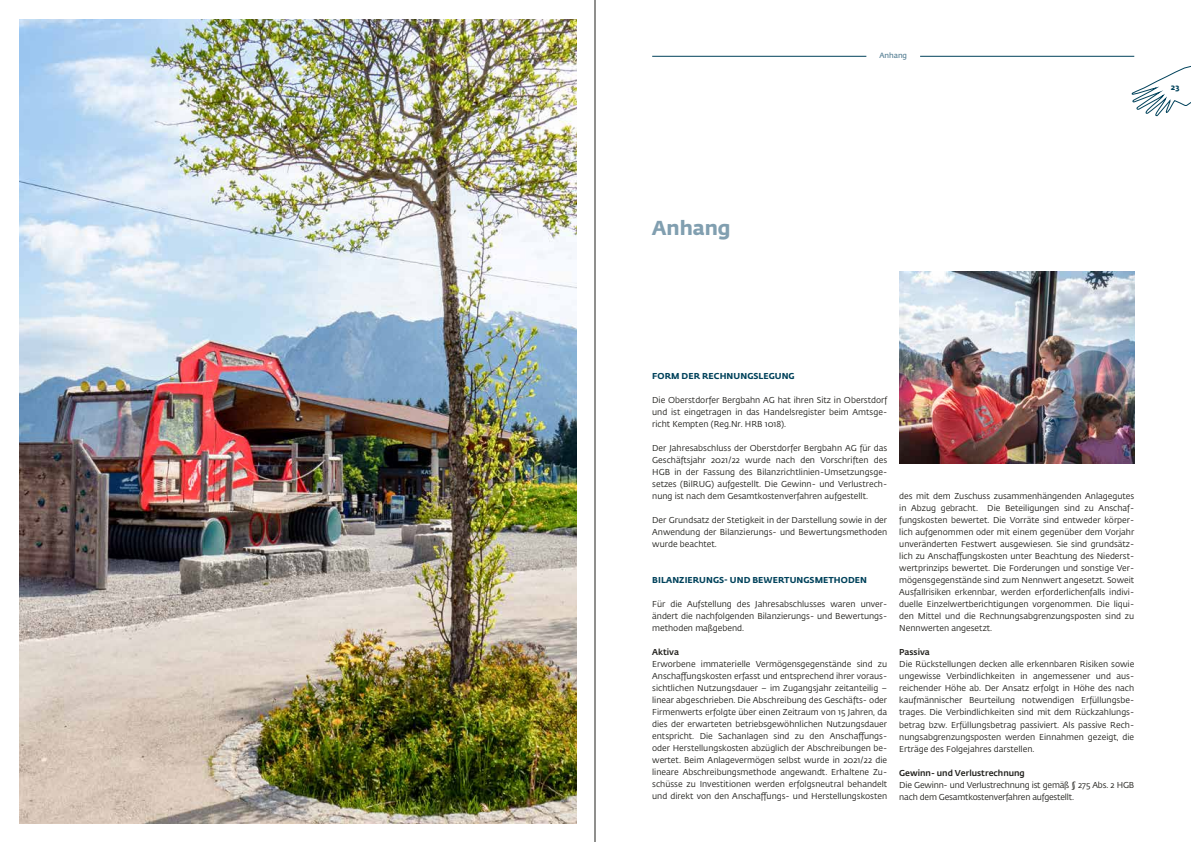
<style>
.page{position:relative;width:1191px;height:842px;background:#fff}
.page>*{position:absolute;margin:0;border:0;box-sizing:border-box;transform-origin:0 0}
.t1{font:700 20px "Fedra Sans Std";color:#819fb0}
.t2{font:8.5px/12px "Fedra Sans Std";color:#21201c;text-align:justify}
.t3{font:8.5px/12px "Fedra Sans Std";letter-spacing:-.02em;color:#21201c}
.t4{font:700 8.5px "Fedra Sans Std";letter-spacing:.01em;color:#00425b}
.t5{font:500 8.5px "Fedra Sans Std";color:#21201c}
.t6{font:700 8px "Fedra Sans";color:#00425b}
.t7{font:600 7.5px "Fedra Sans Std";color:#547e93}
</style>
<div class="page">
<svg style="left:1131px;top:55px;width:60px;height:61px"></svg>
<img style="left:19px;top:19px;width:557px;height:804px">
<hr style="left:652px;top:56px;width:214px;height:1px;background:#00425b">
<hr style="left:920px;top:56px;width:214px;height:1px;background:#00425b">
<img style="left:899px;top:271px;width:235px;height:192px">
<hr style="left:594px;top:0;width:1px;height:842px;background:#21201c">
<h1 class="t1" style="left:652px;top:215px;width:80px">Anhang</h1>
<p class="t7" style="left:879px;top:51px;width:29px">Anhang</p>
<p class="t6" style="left:1171px;top:82px;width:10px">23</p>
<p class="t4" style="left:652px;top:371px;width:144px">FORM DER RECHNUNGSLEGUNG</p>
<p class="t2" style="left:652px;top:394px;width:236px">Die Oberstdorfer Bergbahn AG hat ihren Sitz in Oberstdorf und ist eingetragen in das Handelsregister beim Amtsge&shy;richt Kempten (Reg.Nr. HRB 1018).</p>
<p class="t2" style="left:652px;top:442px;width:236px">Der Jahresabschluss der Oberstdorfer Bergbahn AG für das Geschäftsjahr 2021/22 wurde nach den Vorschriften des HGB in der Fassung des Bilanzrichtlinien-Umsetzungsge&shy;setzes (BilRUG) aufgestellt. Die Gewinn- und Verlustrech&shy;nung ist nach dem Gesamtkostenverfahren aufgestellt.</p>
<p class="t2" style="left:652px;top:514px;width:236px">Der Grundsatz der Stetigkeit in der Darstellung sowie in der Anwendung der Bilanzierungs- und Bewertungsmethoden wurde beachtet.</p>
<p class="t4" style="left:652px;top:575px;width:216px">BILANZIERUNGS- UND BEWERTUNGSMETHODEN</p>
<p class="t2" style="left:652px;top:598px;width:236px;text-align:left">Für die Aufstellung des Jahresabschlusses waren unver&shy;ändert die nachfolgenden Bilanzierungs- und Bewertungs&shy;methoden maßgebend.</p>
<p class="t5" style="left:652px;top:647px;width:28px">Aktiva</p>
<p class="t2" style="left:652px;top:658px;width:236px">Erworbene immaterielle Vermögensgegenstände sind zu Anschaffungskosten erfasst und entsprechend ihrer voraus&shy;sichtlichen Nutzungsdauer – im Zugangsjahr zeitanteilig – linear abgeschrieben. Die Abschreibung des Geschäfts- oder Firmenwerts erfolgte über einen Zeitraum von 15 Jahren, da dies der erwarteten betriebsgewöhnlichen Nutzungsdauer entspricht. Die Sachanlagen sind zu den Anschaffungs&shy;oder Herstellungskosten abzüglich der Abschreibungen be&shy;wertet. Beim Anlagevermögen selbst wurde in 2021/22 die lineare Abschreibungsmethode angewandt. Erhaltene Zu&shy;schüsse zu Investitionen werden erfolgsneutral behandelt und direkt von den Anschaffungs- und Herstellungskosten</p>
<p class="t2" style="left:899px;top:491px;width:236px">des mit dem Zuschuss zusammenhängenden Anlagegutes in Abzug gebracht. Die Beteiligungen sind zu Anschaf&shy;fungskosten bewertet. Die Vorräte sind entweder körper&shy;lich aufgenommen oder mit einem gegenüber dem Vorjahr unveränderten Festwert ausgewiesen. Sie sind grundsätz&shy;lich zu Anschaffungskosten unter Beachtung des Niederst&shy;wertprinzips bewertet. Die Forderungen und sonstige Ver&shy;mögensgegenstände sind zum Nennwert angesetzt. Soweit Ausfallrisiken erkennbar, werden erforderlichenfalls indivi&shy;duelle Einzelwertberichtigungen vorgenommen. Die liqui&shy;den Mittel und die Rechnungsabgrenzungsposten sind zu Nennwerten angesetzt.</p>
<p class="t5" style="left:899px;top:647px;width:32px">Passiva</p>
<p class="t2" style="left:899px;top:659px;width:236px">Die Rückstellungen decken alle erkennbaren Risiken sowie ungewisse Verbindlichkeiten in angemessener und aus&shy;reichender Höhe ab. Der Ansatz erfolgt in Höhe des nach kaufmännischer Beurteilung notwendigen Erfüllungsbe&shy;trages. Die Verbindlichkeiten sind mit dem Rückzahlungs&shy;betrag bzw. Erfüllungsbetrag passiviert. Als passive Rech&shy;nungsabgrenzungsposten werden Einnahmen gezeigt, die Erträge des Folgejahres darstellen.</p>
<p class="t5" style="left:899px;top:767px;width:127px">Gewinn- und Verlustrechnung</p>
<p class="t3" style="left:899px;top:779px;width:236px">Die Gewinn- und Verlustrechnung ist gemäß § 275 Abs. 2 HGB nach dem Gesamtkostenverfahren aufgestellt.</p>
</div>
